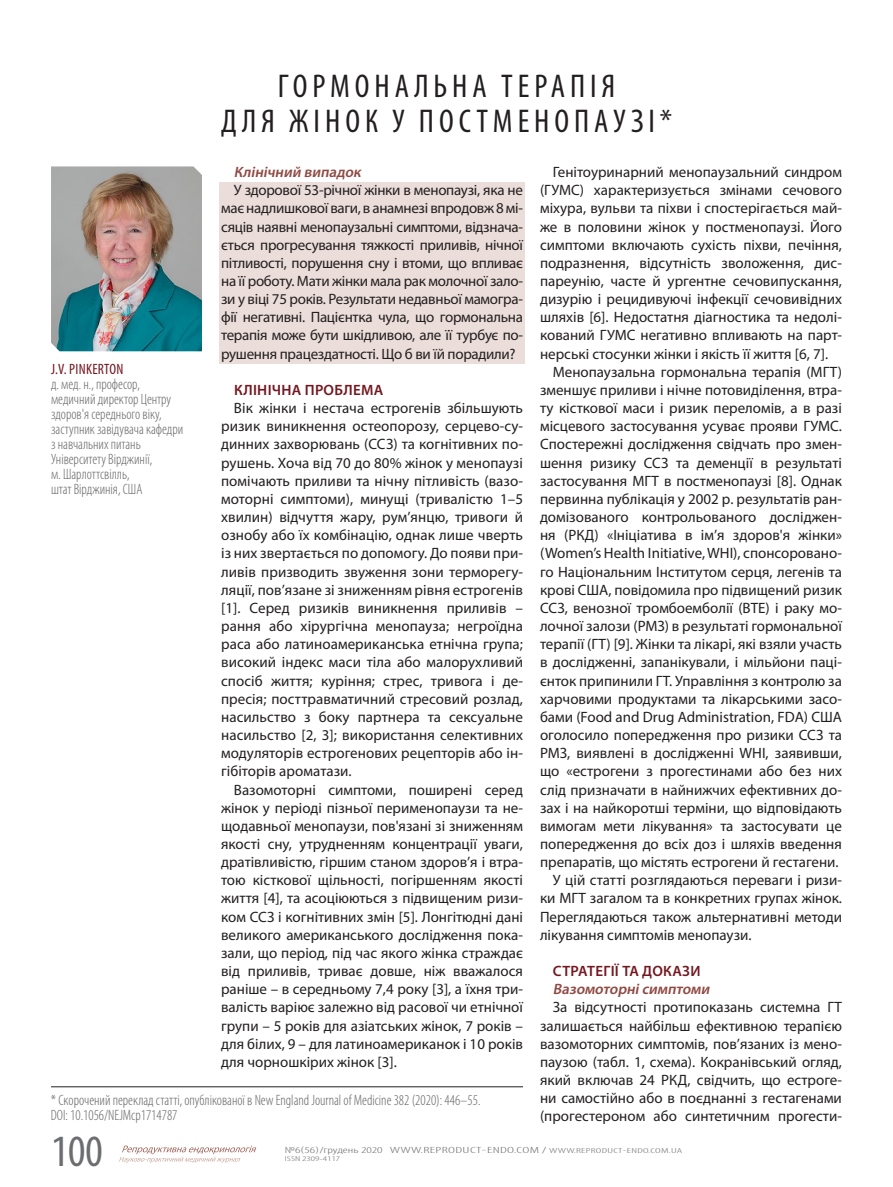
<style>
.page{position:relative;width:893px;height:1187px;background:#fff}
.page>*{position:absolute;margin:0;border:0;box-sizing:border-box;transform-origin:0 0}
.t1{font:condensed 44.85px "Myriad Pro";color:#6c6d70}
.Заголовок_статьи{font:condensed 33px "Myriad Pro";letter-spacing:.15em;color:#231f20}
.t2{font:15px/18.1px "Myriad Pro";color:#231f20;text-align:justify}
.Таблица__общие{font:300 condensed 15px/15px "Myriad Pro";color:#636366}
.Заголовок_текста_1_у{font:italic 600 15px "Myriad Pro";color:#8f4a43}
.Заголовок_текста{font:600 15px "Myriad Pro";letter-spacing:.02em;color:#741820}
.Заголовок_текста-2{font:condensed 15px "Myriad Pro";letter-spacing:.02em;color:#741820}
.t3{font:300 condensed 9px "Myriad Pro";letter-spacing:.02em;color:#6c6d70;scale:1.67 1}
.t4{font:300 condensed 7.2px "Myriad Pro";color:#6c6d70;scale:1.67 1}
.s1{font-size:7.2px}
</style>
<div class="page">
<svg style="left:119px;top:1145px;width:138px;height:17px"></svg>
<div style="left:219px;top:182px;width:306px;height:182px;background:#ebddd9"></div>
<img style="left:51px;top:166px;width:151px;height:185px">
<hr style="left:51px;top:1086px;width:472px;height:1px;background:#231f20">
<p class="Заголовок_статьи" style="left:278px;top:66px;width:339px">ГОРМОНАЛЬНА ТЕРАПІЯ</p>
<p class="Заголовок_статьи" style="left:221px;top:101px;width:452px">ДЛЯ ЖІНОК У ПОСТМЕНОПАУЗІ*</p>
<p class="Заголовок_текста-2" style="left:51px;top:360px;width:74px">J.V. PINKERTON</p>
<p class="Таблица__общие" style="left:51px;top:376px;width:91px">д. мед. н., професор,</p>
<p class="Таблица__общие" style="left:51px;top:391px;width:134px">медичний директор Центру здоров'я середнього віку, заступник завідувача кафедри</p>
<p class="Таблица__общие" style="left:51px;top:436px;width:91px">з навчальних питань</p>
<p class="Таблица__общие" style="left:51px;top:451px;width:103px">Університету Вірджинії,</p>
<p class="Таблица__общие" style="left:51px;top:466px;width:80px">м. Шарлоттсвілль,</p>
<p class="Таблица__общие" style="left:51px;top:481px;width:93px">штат Вірджинія, США</p>
<p class="Заголовок_текста_1_у" style="left:234px;top:162px;width:132px">Клінічний випадок</p>
<p class="t2" style="left:221px;top:181px;width:303px;text-indent:13px">У здорової 53-річної жінки в менопаузі, яка не має надлишкової ваги, в анамнезі впродовж 8 мі&shy;сяців наявні менопаузальні симптоми, відзнача&shy;ється прогресування тяжкості приливів, нічної пітливості, порушення сну і втоми, що впливає на її роботу. Мати жінки мала рак молочної зало&shy;зи у віці 75 років. Результати недавньої мамогра&shy;фії негативні. Пацієнтка чула, що гормональна терапія може бути шкідливою, але її турбує по&shy;рушення працездатності. Що б ви їй порадили?</p>
<p class="Заголовок_текста" style="left:234px;top:380px;width:151px">КЛІНІЧНА ПРОБЛЕМА</p>
<p class="t2" style="left:221px;top:399px;width:303px;text-indent:13px">Вік жінки і нестача естрогенів збільшують ризик виникнення остеопорозу, серцево-су&shy;динних захворювань (ССЗ) та когнітивних по&shy;рушень. Хоча від 70 до 80% жінок у менопаузі помічають приливи та нічну пітливість (вазо&shy;моторні симптоми), минущі (тривалістю 1–5 хвилин) відчуття жару, рум’янцю, тривоги й ознобу або їх комбінацію, однак лише чверть із них звертається по допомогу. До появи при&shy;ливів призводить звуження зони терморегу&shy;ляції, пов’язане зі зниженням рівня естрогенів [1]. Серед ризиків виникнення приливів –</p>
<p class="t2" style="left:221px;top:616px;width:303px">рання або хірургічна менопауза; негроїдна раса або латиноамериканська етнічна група; високий індекс маси тіла або малорухливий спосіб життя; куріння; стрес, тривога і де&shy;пресія; посттравматичний стресовий розлад, насильство з боку партнера та сексуальне насильство [2, 3]; використання селективних модуляторів естрогенових рецепторів або ін&shy;гібіторів ароматази.</p>
<p class="t2" style="left:221px;top:780px;width:303px;text-indent:13px">Вазомоторні симптоми, поширені серед жінок у періоді пізньої перименопаузи та не&shy;щодавньої менопаузи, пов'язані зі зниженням якості сну, утрудненням концентрації уваги, дратівливістю, гіршим станом здоров’я і втра&shy;тою кісткової щільності, погіршенням якості життя [4], та асоціюються з підвищеним ризи&shy;ком ССЗ і когнітивних змін [5]. Лонгітюдні дані великого американського дослідження пока&shy;зали, що період, під час якого жінка страждає від приливів, триває довше, ніж вважалося раніше – в середньому 7,4 року [3], а їхня три&shy;валість варіює залежно від расової чи етнічної групи – 5 років для азіатських жінок, 7 років – для білих, 9 – для латиноамериканок і 10 років для чорношкірих жінок [3].</p>
<p class="Таблица__общие" style="left:51px;top:1092px;width:431px">* Скорочений переклад статті, опублікованої в New England Journal of Medicine 382 (2020): 446–55.</p>
<p class="Таблица__общие" style="left:51px;top:1107px;width:128px">DOI: 10.1056/NEJMcp1714787</p>
<p class="t2" style="left:540px;top:163px;width:303px;text-indent:13px">Генітоуринарний менопаузальний синдром (ГУМС) характеризується змінами сечового міхура, вульви та піхви і спостерігається май&shy;же в половини жінок у постменопаузі. Його симптоми включають сухість піхви, печіння, подразнення, відсутність зволоження, дис&shy;пареунію, часте й ургентне сечовипускання, дизурію і рецидивуючі інфекції сечовивідних шляхів [6]. Недостатня діагностика та недолі&shy;кований ГУМС негативно впливають на парт&shy;нерські стосунки жінки і якість її життя [6, 7].</p>
<p class="t2" style="left:540px;top:362px;width:303px;text-indent:13px">Менопаузальна гормональна терапія (МГТ) зменшує приливи і нічне потовиділення, втра&shy;ту кісткової маси і ризик переломів, а в разі місцевого застосування усуває прояви ГУМС.<br>Спостережні дослідження свідчать про змен&shy;шення ризику ССЗ та деменції в результаті застосування МГТ в постменопаузі [8]. Однак первинна публікація у 2002 р. результатів ран&shy;домізованого контрольованого досліджен&shy;ня (РКД) «Ініціатива в ім’я здоров'я жінки» (Women’s Health Initiative, WHI), спонсоровано&shy;го Національним Інститутом серця, легенів та крові США, повідомила про підвищений ризик ССЗ, венозної тромбоемболії (ВТЕ) і раку мо&shy;лочної залози (РМЗ) в результаті гормональної терапії (ГТ) [9]. Жінки та лікарі, які взяли участь в дослідженні, запанікували, і мільйони паці&shy;єнток припинили ГТ. Управління з контролю за харчовими продуктами та лікарськими засо&shy;бами (Food and Drug Administration, FDА) США оголосило попередження про ризики ССЗ та РМЗ, виявлені в дослідженні WHI, заявивши, що «естрогени з прогестинами або без них слід призначати в найнижчих ефективних до&shy;зах і на найкоротші терміни, що відповідають вимогам мети лікування» та застосувати це попередження до всіх доз і шляхів введення препаратів, що містять естрогени й гестагени.</p>
<p class="t2" style="left:540px;top:870px;width:303px;text-indent:13px">У цій статті розглядаються переваги і ризи&shy;ки МГТ загалом та в конкретних групах жінок.<br>Переглядаються також альтернативні методи лікування симптомів менопаузи.</p>
<p class="Заголовок_текста" style="left:553px;top:961px;width:149px">СТРАТЕГІЇ ТА ДОКАЗИ</p>
<p class="Заголовок_текста_1_у" style="left:553px;top:979px;width:161px">Вазомоторнісимптоми</p>
<p class="t2" style="left:540px;top:997px;width:303px;text-indent:13px">За відсутності протипоказань системна ГТ залишається найбільш ефективною терапією вазомоторних симптомів, пов’язаних із мено&shy;паузою (табл. 1, схема). Кокранівський огляд, який включав 24 РКД, свідчить, що естроге&shy;ни самостійно або в поєднанні з гестагенами (прогестероном або синтетичним прогести-</p>
<p class="t1" style="left:51px;top:1124px;width:53px">100</p>
<p class="t3" style="left:285px;top:1144px;width:239px">№6(56)/грудень 2020 WWW.REPRODUCT-ENDO.COM / <span class="s1">WWW.REPRODUCT-ENDO.COM.UA</span></p>
<p class="t4" style="left:285px;top:1153px;width:35px">ISSN 2309-4117</p>
</div>
